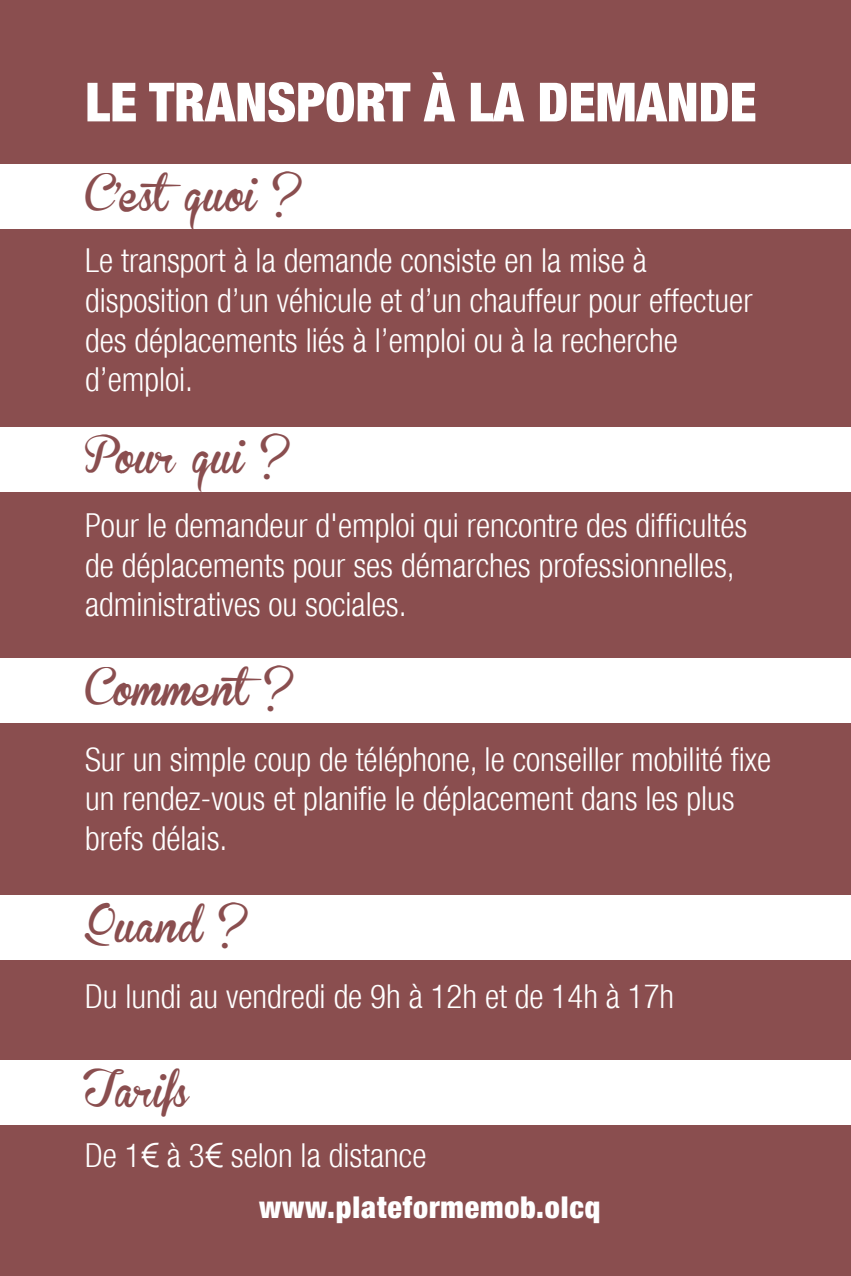
<style>
.page{position:relative;width:851px;height:1276px;background:#fff}
.page>*{position:absolute;margin:0;border:0;box-sizing:border-box;transform-origin:0 0}
.t1{font:900 condensed 54px "Helvetica Neue";color:#fff}
.t2{font:36px "Brannboll Fet";color:#8a4e4f}
.t3{font:300 condensed 33px/39.6px "Helvetica Neue";color:#fff}
.t4{font:900 condensed 30px "Helvetica Neue";letter-spacing:.03em;color:#fff}
.s1{font-family:"Century Gothic";font-weight:400;font-stretch:normal}
</style>
<div class="page">
<div style="left:0;top:0;width:850px;height:1276px;background:#8a4e4f"></div>
<div style="left:0;top:164px;width:850px;height:65px;background:#fff"></div>
<div style="left:0;top:427px;width:850px;height:64px;background:#fff"></div>
<div style="left:0;top:658px;width:850px;height:65px;background:#fff"></div>
<div style="left:0;top:895px;width:850px;height:65px;background:#fff"></div>
<div style="left:0;top:1060px;width:850px;height:65px;background:#fff"></div>
<p class="t1" style="left:85px;top:69px;width:673px">LE TRANSPORT À LA DEMANDE</p>
<p class="t2" style="left:85px;top:175px;width:218px">C’estquoi ?</p>
<p class="t3" style="left:85px;top:241px;width:668px">Le transport à la demande consiste en la mise à disposition d’un véhicule et d’un chauffeur pour effectuer des déplacements liés à l’emploi ou à la recherche d’emploi.</p>
<p class="t2" style="left:85px;top:438px;width:206px">Pour qui ?</p>
<p class="t3" style="left:85px;top:505px;width:663px">Pour le demandeur d'emploi qui rencontre des difficultés de déplacements pour ses démarches professionnelles, administratives ou sociales.</p>
<p class="t2" style="left:85px;top:670px;width:209px">Comment?</p>
<p class="t3" style="left:85px;top:739px;width:687px">Sur un simple coup de téléphone, le conseiller mobilité fixe un rendez-vous et planifie le déplacement dans les plus brefs délais.</p>
<p class="t2" style="left:85px;top:906px;width:164px">Quand ?</p>
<p class="t3" style="left:85px;top:976px;width:590px">Du lundi au vendredi de 9h à 12h et de 14h à 17h</p>
<p class="t2" style="left:85px;top:1071px;width:105px">Tarifs</p>
<p class="t3" style="left:85px;top:1135px;width:343px">De 1<span class="s1">€</span> à 3<span class="s1">€</span> selon la distance</p>
<p class="t4" style="left:259px;top:1189px;width:343px">www.plateformemob.olcq</p>
</div>
